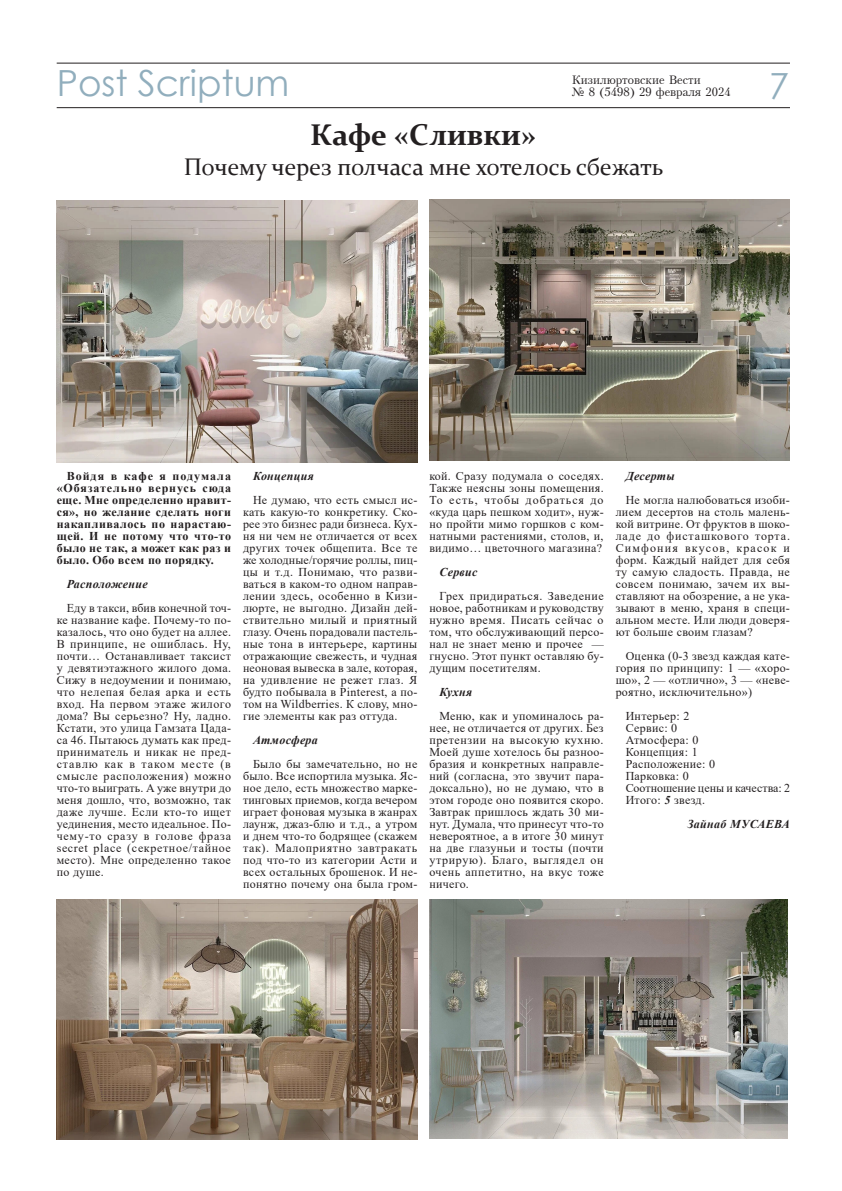
<style>
.page{position:relative;width:842px;height:1191px;background:#fff}
.page>*{position:absolute;margin:0;border:0;box-sizing:border-box;transform-origin:0 0}
.КВ_ЗАГОЛОВОК{font:36px "Century Gothic";color:#91aebd}
.КВ_ЗАГОЛОВОК-2{font:700 30px "Constantia";color:#231f20}
.КВ_ЗАГОЛОВОК-3{font:24px "Constantia";color:#231f20}
.КВ_ОСНОВНОЙ_1{font:12px/12px "Times New Roman";letter-spacing:.025em;color:#231f20;text-align:justify}
.КВ_ОСНОВНОЙ_1-2{font:700 12px/12px "Times New Roman";letter-spacing:.025em;color:#231f20;text-align:justify}
.КВ_ОСНОВНОЙ_1-3{font:italic 700 12px "Times New Roman";letter-spacing:.025em;color:#231f20}
.КВ_ОСНОВНОЙ_1-4{font:12px "Petersburg Cyrillic";color:#231f20}
.КВ_ОСНОВНОЙ_1-5{font:12px "Times New Roman";color:#231f20}
.s1{font-weight:700;font-style:italic}
</style>
<div class="page">
<hr style="left:57px;top:63px;width:733px;height:1px;background:#231f20">
<hr style="left:57px;top:107px;width:733px;height:1px;background:#231f20">
<img style="left:429px;top:200px;width:361px;height:260px">
<img style="left:57px;top:200px;width:360px;height:262px">
<img style="left:57px;top:899px;width:360px;height:240px">
<img style="left:429px;top:899px;width:358px;height:240px">
<p class="КВ_ЗАГОЛОВОК" style="left:57px;top:58px;width:234px">Post Scriptum</p>
<p class="КВ_ОСНОВНОЙ_1-4" style="left:572px;top:73px;width:130px">Кизилюртовские Вести</p>
<p class="КВ_ОСНОВНОЙ_1-4" style="left:572px;top:85px;width:160px">№ 8 (5498) 29 февраля 2024</p>
<p class="КВ_ЗАГОЛОВОК-2" style="left:310px;top:114px;width:228px">Кафе «Сливки»</p>
<p class="КВ_ЗАГОЛОВОК-3" style="left:184px;top:150px;width:481px">Почему через полчаса мне хотелось сбежать</p>
<p class="КВ_ЗАГОЛОВОК" style="left:769px;top:61px;width:21px">7</p>
<p class="КВ_ОСНОВНОЙ_1-2" style="left:57px;top:470px;width:176px;text-indent:10px">Войдя в кафе я подумала «Обязательно вернусь сюда еще. Мне определенно нравит&shy;ся», но желание сделать ноги накапливалось по нарастаю&shy;щей. И не потому что что-то было не так, а может как раз и было. Обо всем по порядку.</p>
<p class="КВ_ОСНОВНОЙ_1-3" style="left:67px;top:576px;width:82px">Расположение</p>
<p class="КВ_ОСНОВНОЙ_1" style="left:57px;top:602px;width:176px;text-indent:10px">Еду в такси, вбив конечной точ&shy;ке название кафе. Почему-то по&shy;казалось, что оно будет на аллее.<br>В принципе, не ошиблась. Ну, почти… Останавливает таксист у девятиэтажного жилого дома.<br>Сижу в недоумении и понимаю, что нелепая белая арка и есть вход. На первом этаже жилого дома? Вы серьезно? Ну, ладно.<br>Кстати, это улица Гамзата Цада&shy;са 46. Пытаюсь думать как пред&shy;приниматель и никак не пред&shy;ставлю как в таком месте (в смысле расположения) можно что-то выиграть. А уже внутри до меня дошло, что, возможно, так даже лучше. Если кто-то ищет уединения, место идеальное. По&shy;чему-то сразу в голове фраза secret place (секретное/тайное место). Мне определенно такое по душе.</p>
<p class="КВ_ОСНОВНОЙ_1-3" style="left:253px;top:468px;width:62px">Концепция</p>
<p class="КВ_ОСНОВНОЙ_1" style="left:243px;top:494px;width:176px;text-indent:10px">Не думаю, что есть смысл ис&shy;кать какую-то конкретику. Ско&shy;рее это бизнес ради бизнеса. Кух&shy;ня ни чем не отличается от всех других точек общепита. Все те же холодные/горячие роллы, пиц&shy;цы и т.д. Понимаю, что разви&shy;ваться в каком-то одном направ&shy;лении здесь, особенно в Кизи&shy;люрте, не выгодно. Дизайн дей&shy;ствительно милый и приятный глазу. Очень порадовали пастель&shy;ные тона в интерьере, картины отражающие свежесть, и чудная неоновая вывеска в зале, которая, на удивление не режет глаз. Я будто побывала в Pinterest, а по&shy;том на Wildberries. К слову, мно&shy;гие элементы как раз оттуда.</p>
<p class="КВ_ОСНОВНОЙ_1-3" style="left:253px;top:732px;width:66px">Атмосфера</p>
<p class="КВ_ОСНОВНОЙ_1" style="left:243px;top:758px;width:176px;text-indent:10px">Было бы замечательно, но не было. Все испортила музыка. Яс&shy;ное дело, есть множество марке&shy;тинговых приемов, когда вечером играет фоновая музыка в жанрах лаунж, джаз-блю и т.д., а утром и днем что-то бодрящее (скажем так). Малоприятно завтракать под что-то из категории Асти и всех остальных брошенок. И не&shy;понятно почему она была гром-</p>
<p class="КВ_ОСНОВНОЙ_1" style="left:429px;top:470px;width:176px">кой. Сразу подумала о соседях.<br>Также неясны зоны помещения.<br>То есть, чтобы добраться до «куда царь пешком ходит», нуж&shy;но пройти мимо горшков с ком&shy;натными растениями, столов, и, видимо… цветочного магазина?</p>
<p class="КВ_ОСНОВНОЙ_1-3" style="left:439px;top:564px;width:40px">Сервис</p>
<p class="КВ_ОСНОВНОЙ_1" style="left:429px;top:590px;width:176px;text-indent:10px">Грех придираться. Заведение новое, работникам и руководству нужно время. Писать сейчас о том, что обслуживающий персо&shy;нал не знает меню и прочее — гнусно. Этот пункт оставляю бу&shy;дущим посетителям.</p>
<p class="КВ_ОСНОВНОЙ_1-3" style="left:439px;top:684px;width:34px">Кухня</p>
<p class="КВ_ОСНОВНОЙ_1" style="left:429px;top:710px;width:176px;text-indent:10px">Меню, как и упоминалось ра&shy;нее, не отличается от других. Без претензии на высокую кухню.<br>Моей душе хотелось бы разноо&shy;бразия и конкретных направле&shy;ний (согласна, это звучит пара&shy;доксально), но не думаю, что в этом городе оно появится скоро.<br>Завтрак пришлось ждать 30 ми&shy;нут. Думала, что принесут что-то невероятное, а в итоге 30 минут на две глазуньи и тосты (почти утрирую). Благо, выглядел он очень аппетитно, на вкус тоже ничего.</p>
<p class="КВ_ОСНОВНОЙ_1-3" style="left:626px;top:468px;width:51px">Десерты</p>
<p class="КВ_ОСНОВНОЙ_1" style="left:616px;top:494px;width:176px;text-indent:10px">Не могла налюбоваться изоби&shy;лием десертов на столь малень&shy;кой витрине. От фруктов в шоко&shy;ладе до фисташкового торта.<br>Симфония вкусов, красок и форм. Каждый найдет для себя ту самую сладость. Правда, не совсем понимаю, зачем их вы&shy;ставляют на обозрение, а не ука&shy;зывают в меню, храня в специ&shy;альном месте. Или люди доверя&shy;ют больше своим глазам?</p>
<p class="КВ_ОСНОВНОЙ_1" style="left:616px;top:650px;width:176px;text-indent:10px">Оценка (0-3 звезд каждая кате&shy;гория по принципу: 1 — «хоро&shy;шо», 2 — «отлично», 3 — «неве&shy;роятно, исключительно»)</p>
<p class="КВ_ОСНОВНОЙ_1" style="left:626px;top:710px;width:65px">Интерьер: 2</p>
<p class="КВ_ОСНОВНОЙ_1" style="left:626px;top:722px;width:53px">Сервис: 0</p>
<p class="КВ_ОСНОВНОЙ_1" style="left:626px;top:734px;width:74px">Атмосфера: 0</p>
<p class="КВ_ОСНОВНОЙ_1" style="left:626px;top:746px;width:73px">Концепция: 1</p>
<p class="КВ_ОСНОВНОЙ_1" style="left:626px;top:758px;width:91px">Расположение: 0</p>
<p class="КВ_ОСНОВНОЙ_1" style="left:626px;top:770px;width:65px">Парковка: 0</p>
<p class="КВ_ОСНОВНОЙ_1-5" style="left:626px;top:780px;width:166px">Соотношение цены и качества: 2</p>
<p class="КВ_ОСНОВНОЙ_1" style="left:626px;top:794px;width:81px">Итого: <span class="s1">5</span> звезд.</p>
<p class="КВ_ОСНОВНОЙ_1-3" style="left:687px;top:816px;width:104px">Зайнаб МУСАЕВА</p>
</div>
